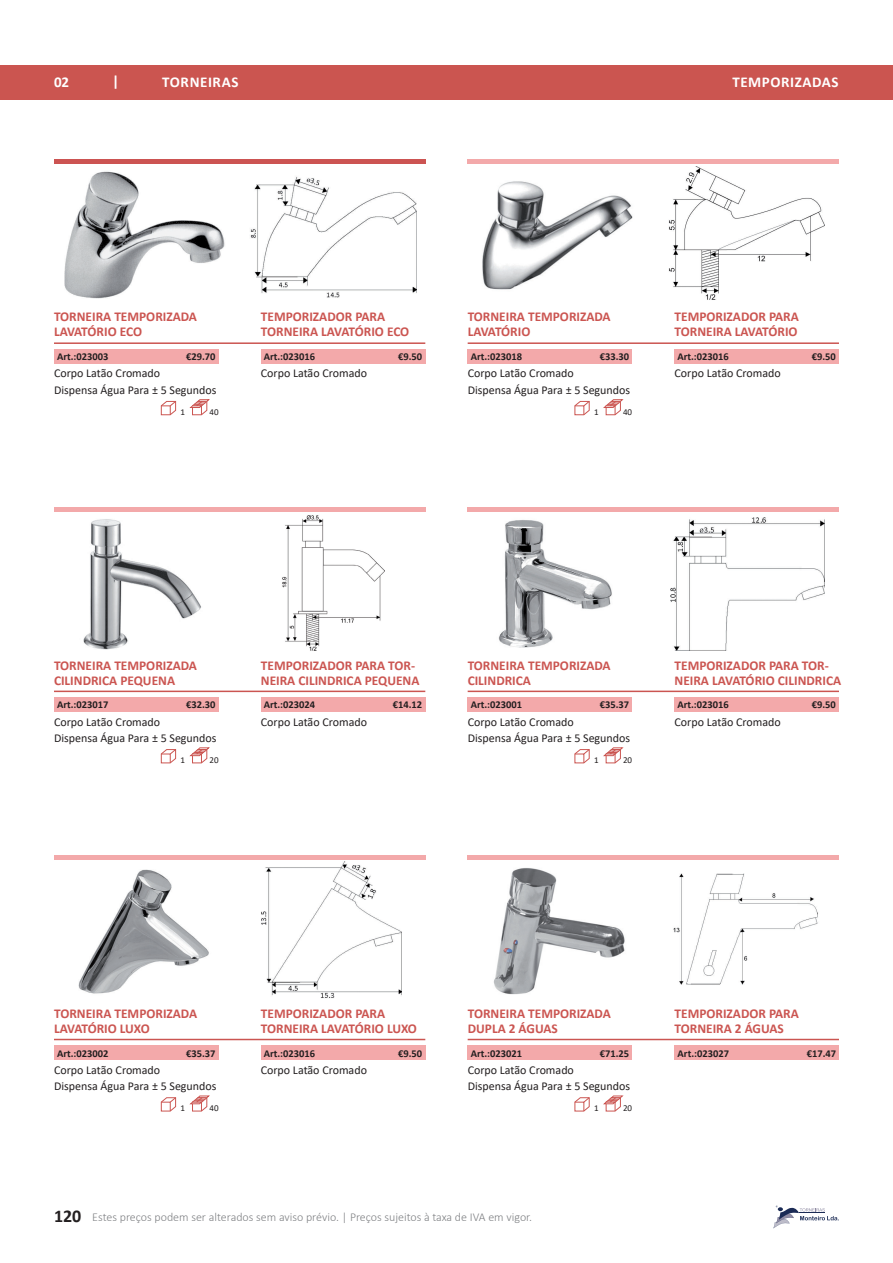
<style>
.page{position:relative;width:893px;height:1263px;background:#fff}
.page>*{position:absolute;margin:0;border:0;box-sizing:border-box;transform-origin:0 0}
.t1{font:700 15px "Calibri";letter-spacing:.04em;color:#fff}
.t2{font:700 13.5px/15px "Calibri";color:#cb5551}
.t3{font:12px/16.5px "Calibri";color:#231f20}
.t4{font:300 12px "Calibri";color:#808285}
.t5{font:700 10.5px "Calibri";color:#231f20}
.t6{font:9px "Calibri";color:#231f20}
.s1{font-weight:700;font-size:18px;color:#231f20}
</style>
<div class="page">
<div style="left:0;top:65px;width:893px;height:34px;background:#cb5550"></div>
<svg style="left:773px;top:1205px;width:66px;height:23px"></svg>
<img style="left:64px;top:171px;width:161px;height:128px">
<img style="left:69px;top:511px;width:150px;height:139px">
<img style="left:482px;top:181px;width:151px;height:109px">
<img style="left:498px;top:520px;width:114px;height:128px">
<img style="left:250px;top:176px;width:167px;height:122px">
<img style="left:282px;top:515px;width:102px;height:136px">
<img style="left:669px;top:167px;width:156px;height:133px">
<img style="left:670px;top:517px;width:155px;height:133px">
<hr style="left:54px;top:342px;width:371px;height:2px;background:#cb5551">
<hr style="left:54px;top:691px;width:371px;height:1px;background:#cb5551">
<hr style="left:468px;top:342px;width:371px;height:2px;background:#cb5551">
<hr style="left:468px;top:691px;width:371px;height:1px;background:#cb5551">
<div style="left:261px;top:349px;width:164px;height:15px;background:#f3a9aa"></div>
<div style="left:261px;top:697px;width:164px;height:15px;background:#f3a9aa"></div>
<div style="left:674px;top:349px;width:165px;height:15px;background:#f3a9aa"></div>
<div style="left:674px;top:697px;width:165px;height:15px;background:#f3a9aa"></div>
<div style="left:54px;top:349px;width:164px;height:15px;background:#f3a9aa"></div>
<div style="left:54px;top:697px;width:165px;height:15px;background:#f3a9aa"></div>
<div style="left:468px;top:349px;width:164px;height:15px;background:#f3a9aa"></div>
<div style="left:468px;top:697px;width:164px;height:15px;background:#f3a9aa"></div>
<svg style="left:190px;top:399px;width:19px;height:16px"></svg>
<svg style="left:161px;top:401px;width:15px;height:14px"></svg>
<svg style="left:190px;top:1096px;width:19px;height:15px"></svg>
<svg style="left:161px;top:1097px;width:15px;height:14px"></svg>
<svg style="left:604px;top:1096px;width:19px;height:15px"></svg>
<svg style="left:574px;top:1097px;width:15px;height:14px"></svg>
<svg style="left:190px;top:747px;width:19px;height:16px"></svg>
<svg style="left:161px;top:749px;width:15px;height:14px"></svg>
<svg style="left:604px;top:747px;width:19px;height:16px"></svg>
<svg style="left:574px;top:749px;width:15px;height:14px"></svg>
<svg style="left:604px;top:399px;width:19px;height:16px"></svg>
<svg style="left:574px;top:401px;width:15px;height:14px"></svg>
<img style="left:78px;top:869px;width:131px;height:125px">
<img style="left:494px;top:868px;width:131px;height:127px">
<img style="left:261px;top:861px;width:140px;height:137px">
<img style="left:673px;top:873px;width:145px;height:112px">
<hr style="left:54px;top:1039px;width:371px;height:1px;background:#cb5551">
<hr style="left:468px;top:1039px;width:371px;height:1px;background:#cb5551">
<div style="left:261px;top:1045px;width:164px;height:15px;background:#f3a9aa"></div>
<div style="left:54px;top:1045px;width:165px;height:15px;background:#f3a9aa"></div>
<div style="left:468px;top:1045px;width:164px;height:15px;background:#f3a9aa"></div>
<div style="left:674px;top:1045px;width:165px;height:15px;background:#f3a9aa"></div>
<hr style="left:54px;top:159px;width:371px;height:4px;background:#cc5452">
<hr style="left:468px;top:159px;width:371px;height:4px;background:#f3a9aa">
<hr style="left:54px;top:507px;width:371px;height:4px;background:#f3a9aa">
<div style="left:54px;top:855px;width:371px;height:5px;background:#f3a9aa"></div>
<hr style="left:468px;top:507px;width:371px;height:4px;background:#f3a9aa">
<div style="left:468px;top:855px;width:371px;height:5px;background:#f3a9aa"></div>
<p class="t1" style="left:54px;top:71px;width:17px">02</p>
<p class="t1" style="left:112px;top:71px;width:9px">|</p>
<p class="t1" style="left:162px;top:71px;width:78px">TORNEIRAS</p>
<p class="t1" style="left:732px;top:71px;width:108px">TEMPORIZADAS</p>
<p class="t2" style="left:54px;top:309px;width:145px">TORNEIRA TEMPORIZADA<br>LAVATÓRIO ECO</p>
<p class="t2" style="left:261px;top:309px;width:150px">TEMPORIZADOR PARA<br>TORNEIRA LAVATÓRIO ECO</p>
<p class="t2" style="left:468px;top:309px;width:145px">TORNEIRA TEMPORIZADA<br>LAVATÓRIO</p>
<p class="t2" style="left:674px;top:309px;width:126px">TEMPORIZADOR PARA<br>TORNEIRA LAVATÓRIO</p>
<p class="t5" style="left:57px;top:349px;width:53px">Art.:023003</p>
<p class="t5" style="left:186px;top:349px;width:31px">€29.70</p>
<p class="t5" style="left:264px;top:349px;width:53px">Art.:023016</p>
<p class="t5" style="left:398px;top:349px;width:26px">€9.50</p>
<p class="t5" style="left:471px;top:349px;width:53px">Art.:023018</p>
<p class="t5" style="left:600px;top:349px;width:31px">€33.30</p>
<p class="t5" style="left:677px;top:349px;width:53px">Art.:023016</p>
<p class="t5" style="left:812px;top:349px;width:26px">€9.50</p>
<p class="t3" style="left:54px;top:365px;width:164px">Corpo Latão Cromado<br>Dispensa Água Para ± 5 Segundos</p>
<p class="t3" style="left:261px;top:365px;width:108px">Corpo Latão Cromado</p>
<p class="t3" style="left:468px;top:365px;width:164px">Corpo Latão Cromado<br>Dispensa Água Para ± 5 Segundos</p>
<p class="t3" style="left:674px;top:365px;width:108px">Corpo Latão Cromado</p>
<p class="t6" style="left:180px;top:406px;width:6px">1</p>
<p class="t6" style="left:209px;top:406px;width:11px">40</p>
<p class="t6" style="left:594px;top:406px;width:6px">1</p>
<p class="t6" style="left:623px;top:406px;width:11px">40</p>
<p class="t2" style="left:54px;top:657px;width:145px">TORNEIRA TEMPORIZADA<br>CILINDRICA PEQUENA</p>
<p class="t2" style="left:261px;top:657px;width:160px">TEMPORIZADOR PARA TOR-<br>NEIRA CILINDRICA PEQUENA</p>
<p class="t2" style="left:468px;top:657px;width:145px">TORNEIRA TEMPORIZADA<br>CILINDRICA</p>
<p class="t2" style="left:674px;top:657px;width:168px">TEMPORIZADOR PARA TOR-<br>NEIRA LAVATÓRIO CILINDRICA</p>
<p class="t5" style="left:57px;top:697px;width:53px">Art.:023017</p>
<p class="t5" style="left:186px;top:697px;width:31px">€32.30</p>
<p class="t5" style="left:264px;top:697px;width:53px">Art.:023024</p>
<p class="t5" style="left:393px;top:697px;width:31px">€14.12</p>
<p class="t5" style="left:471px;top:697px;width:53px">Art.:023001</p>
<p class="t5" style="left:600px;top:697px;width:31px">€35.37</p>
<p class="t5" style="left:677px;top:697px;width:53px">Art.:023016</p>
<p class="t5" style="left:812px;top:697px;width:26px">€9.50</p>
<p class="t3" style="left:54px;top:713px;width:164px">Corpo Latão Cromado<br>Dispensa Água Para ± 5 Segundos</p>
<p class="t3" style="left:261px;top:713px;width:108px">Corpo Latão Cromado</p>
<p class="t3" style="left:468px;top:713px;width:164px">Corpo Latão Cromado<br>Dispensa Água Para ± 5 Segundos</p>
<p class="t3" style="left:674px;top:713px;width:108px">Corpo Latão Cromado</p>
<p class="t6" style="left:180px;top:754px;width:6px">1</p>
<p class="t6" style="left:209px;top:754px;width:11px">20</p>
<p class="t6" style="left:594px;top:754px;width:6px">1</p>
<p class="t6" style="left:623px;top:754px;width:11px">20</p>
<p class="t2" style="left:54px;top:1005px;width:145px">TORNEIRA TEMPORIZADA<br>LAVATÓRIO LUXO</p>
<p class="t2" style="left:468px;top:1005px;width:145px">TORNEIRA TEMPORIZADA<br>DUPLA 2 ÁGUAS</p>
<p class="t2" style="left:674px;top:1005px;width:126px">TEMPORIZADOR PARA<br>TORNEIRA 2 ÁGUAS</p>
<p class="t2" style="left:261px;top:1005px;width:158px">TEMPORIZADOR PARA<br>TORNEIRA LAVATÓRIO LUXO</p>
<p class="t5" style="left:57px;top:1045px;width:53px">Art.:023002</p>
<p class="t5" style="left:186px;top:1045px;width:31px">€35.37</p>
<p class="t5" style="left:264px;top:1045px;width:53px">Art.:023016</p>
<p class="t5" style="left:398px;top:1045px;width:26px">€9.50</p>
<p class="t5" style="left:471px;top:1045px;width:53px">Art.:023021</p>
<p class="t5" style="left:600px;top:1045px;width:31px">€71.25</p>
<p class="t5" style="left:678px;top:1045px;width:53px">Art.:023027</p>
<p class="t5" style="left:807px;top:1045px;width:31px">€17.47</p>
<p class="t3" style="left:54px;top:1061px;width:164px">Corpo Latão Cromado<br>Dispensa Água Para ± 5 Segundos</p>
<p class="t3" style="left:261px;top:1061px;width:108px">Corpo Latão Cromado</p>
<p class="t3" style="left:468px;top:1061px;width:164px">Corpo Latão Cromado<br>Dispensa Água Para ± 5 Segundos</p>
<p class="t6" style="left:180px;top:1102px;width:6px">1</p>
<p class="t6" style="left:209px;top:1102px;width:11px">40</p>
<p class="t6" style="left:594px;top:1102px;width:6px">1</p>
<p class="t6" style="left:623px;top:1102px;width:11px">20</p>
<p class="t4" style="left:54px;top:1209px;width:480px"><span class="s1">120</span> Estes preços podem ser alterados sem aviso prévio. | Preços sujeitos à taxa de IVA em vigor.</p>
</div>
